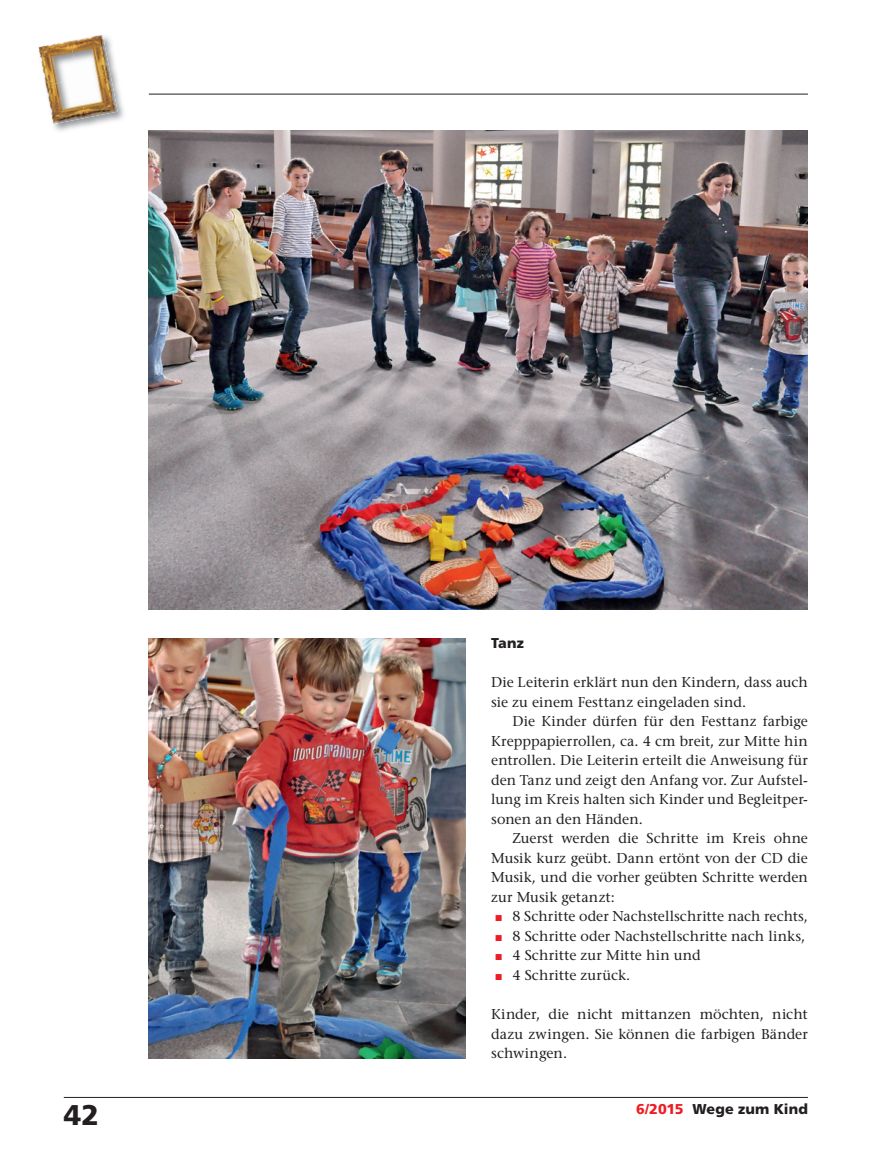
<style>
.page{position:relative;width:893px;height:1174px;background:#fff}
.page>*{position:absolute;margin:0;border:0;box-sizing:border-box;transform-origin:0 0}
.t1{font:900 28.5px "Frutiger";color:#231f20}
.t2{font:14.25px/19.5px "Stone Serif";letter-spacing:.01em;color:#231f20;text-align:justify}
.t3{font:900 14.25px "Frutiger";letter-spacing:.005em;color:#231f20}
.s1{color:#ee1d23}
</style>
<div class="page">
<hr style="left:64px;top:1097px;width:744px;height:1px;background:#231f20">
<hr style="left:149px;top:94px;width:659px;height:1px;background:#231f20">
<img style="left:45px;top:40px;width:79px;height:91px">
<img style="left:38px;top:40px;width:32px;height:46px">
<img style="left:70px;top:35px;width:40px;height:44px">
<img style="left:46px;top:79px;width:40px;height:45px">
<img style="left:78px;top:73px;width:40px;height:45px">
<img style="left:149px;top:638px;width:317px;height:420px">
<img style="left:149px;top:130px;width:659px;height:479px">
<p class="t3" style="left:491px;top:637px;width:34px">Tanz</p>
<p class="t2" style="left:491px;top:674px;width:318px">Die Leiterin erklärt nun den Kindern, dass auch sie zu einem Festtanz eingeladen sind.</p>
<p class="t2" style="left:491px;top:713px;width:318px;text-indent:21px">Die Kinder dürfen für den Festtanz farbige Krepppapierrollen, ca. 4 cm breit, zur Mitte hin entrollen. Die Leiterin erteilt die Anweisung für den Tanz und zeigt den Anfang vor. Zur Aufstel&shy;lung im Kreis halten sich Kinder und Begleitper&shy;sonen an den Händen.</p>
<p class="t2" style="left:491px;top:830px;width:318px;text-indent:21px">Zuerst werden die Schritte im Kreis ohne Musik kurz geübt. Dann ertönt von der CD die Musik, und die vorher geübten Schritte werden zur Musik getanzt:</p>
<p class="t2" style="left:495px;top:908px;width:314px"><span class="s1">■</span> 8 Schritte oder Nachstellschritte nach rechts,</p>
<p class="t2" style="left:495px;top:927px;width:311px"><span class="s1">■</span> 8 Schritte oder Nachstellschritte nach links,</p>
<p class="t2" style="left:495px;top:947px;width:207px"><span class="s1">■</span> 4 Schritte zur Mitte hin und</p>
<p class="t2" style="left:495px;top:966px;width:136px"><span class="s1">■</span> 4 Schritte zurück.</p>
<p class="t2" style="left:491px;top:1005px;width:318px">Kinder, die nicht mittanzen möchten, nicht dazu zwingen. Sie können die farbigen Bänder schwingen.</p>
<h1 class="t1" style="left:64px;top:1103px;width:37px">42</h1>
<p class="t3" style="left:636px;top:1103px;width:173px"><span class="s1">6/2015</span> Wege zum Kind</p>
</div>
